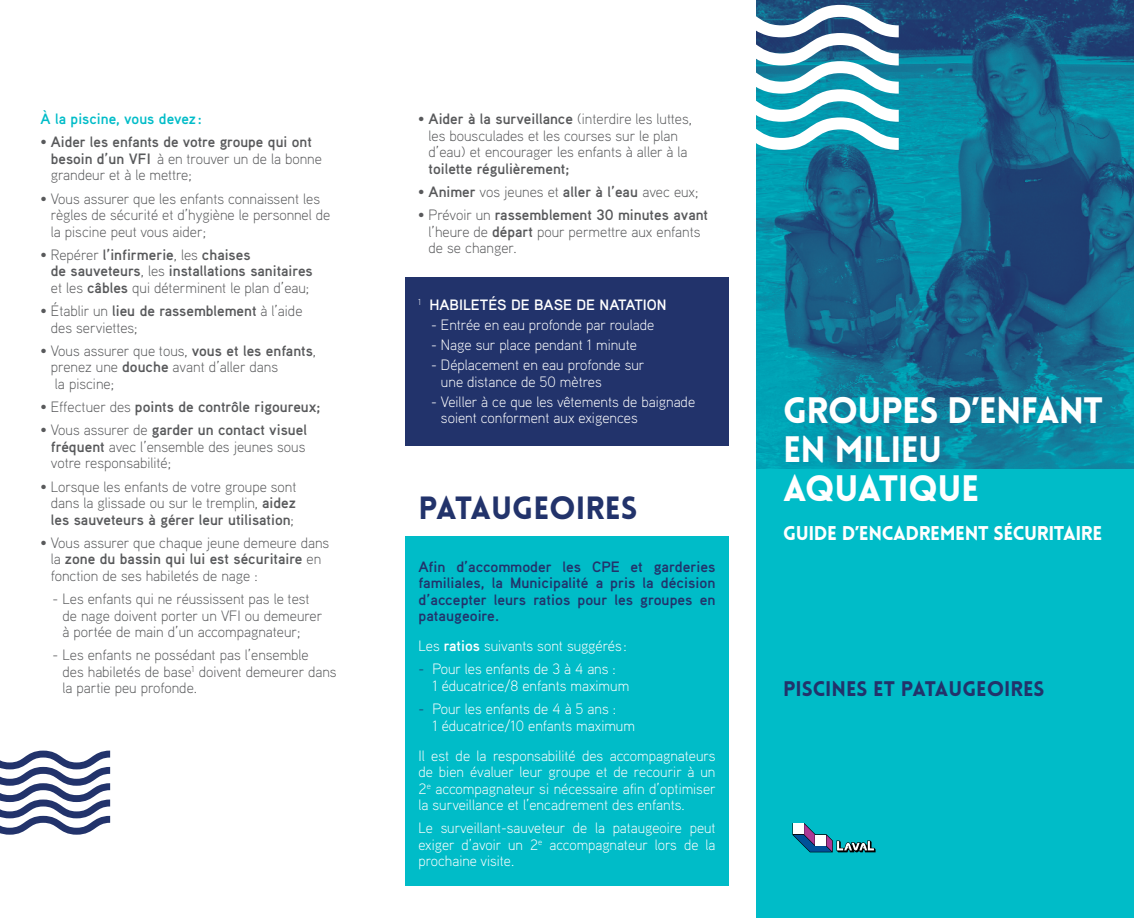
<style>
.page{position:relative;width:1134px;height:918px;background:#fff}
.page>*{position:absolute;margin:0;border:0;box-sizing:border-box;transform-origin:0 0}
.t1{font:900 36px/39px "Lovelo";letter-spacing:-.02em;color:#fff}
.t2{font:900 31.5px "Lovelo";color:#22336b}
.t3{font:900 20.7px "Lovelo";color:#22336b}
.t4{font:900 19.5px "Lovelo";letter-spacing:-.02em;color:#fff}
.t5{font:300 15px/16.5px "Aaux Pro";color:#58595b}
.t6{font:300 15px/16.5px "Aaux Pro";color:#fff}
.t7{font:700 15px/16.5px "Aaux Pro";color:#58595b}
.t8{font:700 15px/16.5px "Aaux Pro";color:#22336b;text-align:justify}
.t9{font:700 15px "Aaux Pro";color:#fff}
.t10{font:700 15px "Aaux Pro";color:#00bcc8}
.s1{font-weight:300}
.s2{font-weight:700}
.s3{color:#22336b}
</style>
<div class="page">
<div style="left:405px;top:536px;width:324px;height:350px;background:#00bcc8"></div>
<div style="left:756px;top:469px;width:378px;height:449px;background:#00bcc8"></div>
<svg style="left:792px;top:823px;width:84px;height:29px"></svg>
<img style="left:756px;top:0;width:378px;height:469px">
<svg style="left:756px;top:5px;width:143px;height:145px"></svg>
<div style="left:405px;top:277px;width:324px;height:169px;background:#22336b"></div>
<svg style="left:0;top:751px;width:110px;height:84px"></svg>
<p class="t10" style="left:40px;top:109px;width:163px">À la piscine, vous devez :</p>
<p class="t7" style="left:51px;top:134px;width:272px;text-indent:-10px"><span class="s1">•</span> Aider les enfants de votre groupe qui ont besoin d’un VFI <span class="s1">à en trouver un de la bonne grandeur et à le mettre;</span></p>
<p class="t5" style="left:51px;top:190px;width:281px;text-indent:-10px">• Vous assurer que les enfants connaissent les règles de sécurité et d’hygiène le personnel de la piscine peut vous aider;</p>
<p class="t7" style="left:51px;top:246px;width:263px;text-indent:-10px"><span class="s1">• Repérer</span> l’infirmerie<span class="s1">, les</span> chaises<br>de sauveteurs<span class="s1">, les</span> installations sanitaires <span class="s1">et les</span> câbles <span class="s1">qui déterminent le plan d’eau;</span></p>
<p class="t5" style="left:51px;top:302px;width:253px;text-indent:-10px">• Établir un <span class="s2">lieu de rassemblement</span> à l’aide des serviettes;</p>
<p class="t5" style="left:51px;top:342px;width:267px;text-indent:-10px">• Vous assurer que tous, <span class="s2">vous et les enfants</span>, prenez une <span class="s2">douche</span> avant d’aller dans<br>la piscine;</p>
<p class="t7" style="left:40px;top:398px;width:282px"><span class="s1">• Effectuer des</span> points de contrôle rigoureux;</p>
<p class="t5" style="left:51px;top:422px;width:258px;text-align:justify;text-indent:-10px">• Vous assurer de <span class="s2">garder un contact visuel fréquent</span> avec l’ensemble des jeunes sous votre responsabilité;</p>
<p class="t5" style="left:51px;top:478px;width:247px;text-align:justify;text-indent:-10px">• Lorsque les enfants de votre groupe sont dans la glissade ou sur le tremplin, <span class="s2">aidez les sauveteurs à gérer leur utilisation</span>;</p>
<p class="t5" style="left:51px;top:534px;width:280px;text-indent:-10px">• Vous assurer que chaque jeune demeure dans la <span class="s2">zone du bassin qui lui est sécuritaire</span> en fonction de ses habiletés de nage :</p>
<p class="t5" style="left:63px;top:590px;width:261px;text-indent:-10px">- Les enfants qui ne réussissent pas le test de nage doivent porter un VFI ou demeurer à portée de main d’un accompagnateur;</p>
<p class="t5" style="left:63px;top:647px;width:276px;text-indent:-10px">- Les enfants ne possédant pas l’ensemble<br>des habiletés de base<sup>1</sup> doivent demeurer dans la partie peu profonde.</p>
<p class="t5" style="left:418px;top:110px;width:275px;text-align:center">• <span class="s2">Aider à la surveillance</span> (interdire les luttes, les bousculades et les courses sur le plan d’eau) et encourager les enfants à aller à la</p>
<p class="t7" style="left:429px;top:160px;width:142px">toilette régulièrement;</p>
<p class="t5" style="left:418px;top:183px;width:282px">• <span class="s2">Animer</span> vos jeunes et <span class="s2">aller à l’eau</span> avec eux;</p>
<p class="t5" style="left:429px;top:206px;width:281px;text-indent:-10px">• Prévoir un <span class="s2">rassemblement 30 minutes avant </span>l’heure de <span class="s2">départ</span> pour permettre aux enfants de se changer.</p>
<p class="t9" style="left:418px;top:296px;width:250px"><sup>1</sup> HABILETÉS DE BASE DE NATATION</p>
<p class="t6" style="left:431px;top:316px;width:225px">- Entrée en eau profonde par roulade</p>
<p class="t6" style="left:431px;top:336px;width:207px">- Nage sur place pendant 1 minute</p>
<p class="t6" style="left:441px;top:357px;width:205px;text-indent:-10px">- Déplacement en eau profonde sur une distance de 50 mètres</p>
<p class="t6" style="left:441px;top:393px;width:256px;text-indent:-10px">- Veiller à ce que les vêtements de baignade soient conforment aux exigences</p>
<h2 class="t2" style="left:419px;top:488px;width:220px">PATAUGEOIRES</h2>
<p class="t8" style="left:418px;top:558px;width:299px">Afin d’accommoder les CPE et garderies familiales, la Municipalité a pris la décision d’accepter leurs ratios pour les groupes en pataugeoire.</p>
<p class="t6" style="left:418px;top:637px;width:210px">Les <span class="s2">ratios</span> suivants sont suggérés :</p>
<p class="t6" style="left:432px;top:661px;width:198px;text-indent:-14px"><span class="s3">-</span> Pour les enfants de 3 à 4 ans :<br>1 éducatrice/8 enfants maximum</p>
<p class="t6" style="left:432px;top:700px;width:204px;text-indent:-14px"><span class="s3">-</span> Pour les enfants de 4 à 5 ans :<br>1 éducatrice/10 enfants maximum</p>
<p class="t6" style="left:418px;top:747px;width:299px;text-align:justify">Il est de la responsabilité des accompagnateurs de bien évaluer leur groupe et de recourir à un 2<sup>e</sup> accompagnateur si nécessaire afin d’optimiser la surveillance et l’encadrement des enfants.</p>
<p class="t6" style="left:418px;top:820px;width:299px;text-align:justify">Le surveillant-sauveteur de la pataugeoire peut exiger d’avoir un 2<sup>e</sup> accompagnateur lors de la prochaine visite.</p>
<h1 class="t1" style="left:783px;top:391px;width:322px">GROUPES D’ENFANT<br>EN MILIEU<br>AQUATIQUE</h1>
<h3 class="t4" style="left:783px;top:521px;width:321px">GUIDE D’ENCADREMENT SÉCURITAIRE</h3>
<h3 class="t3" style="left:783px;top:676px;width:263px">PISCINES ET PATAUGEOIRES</h3>
</div>
